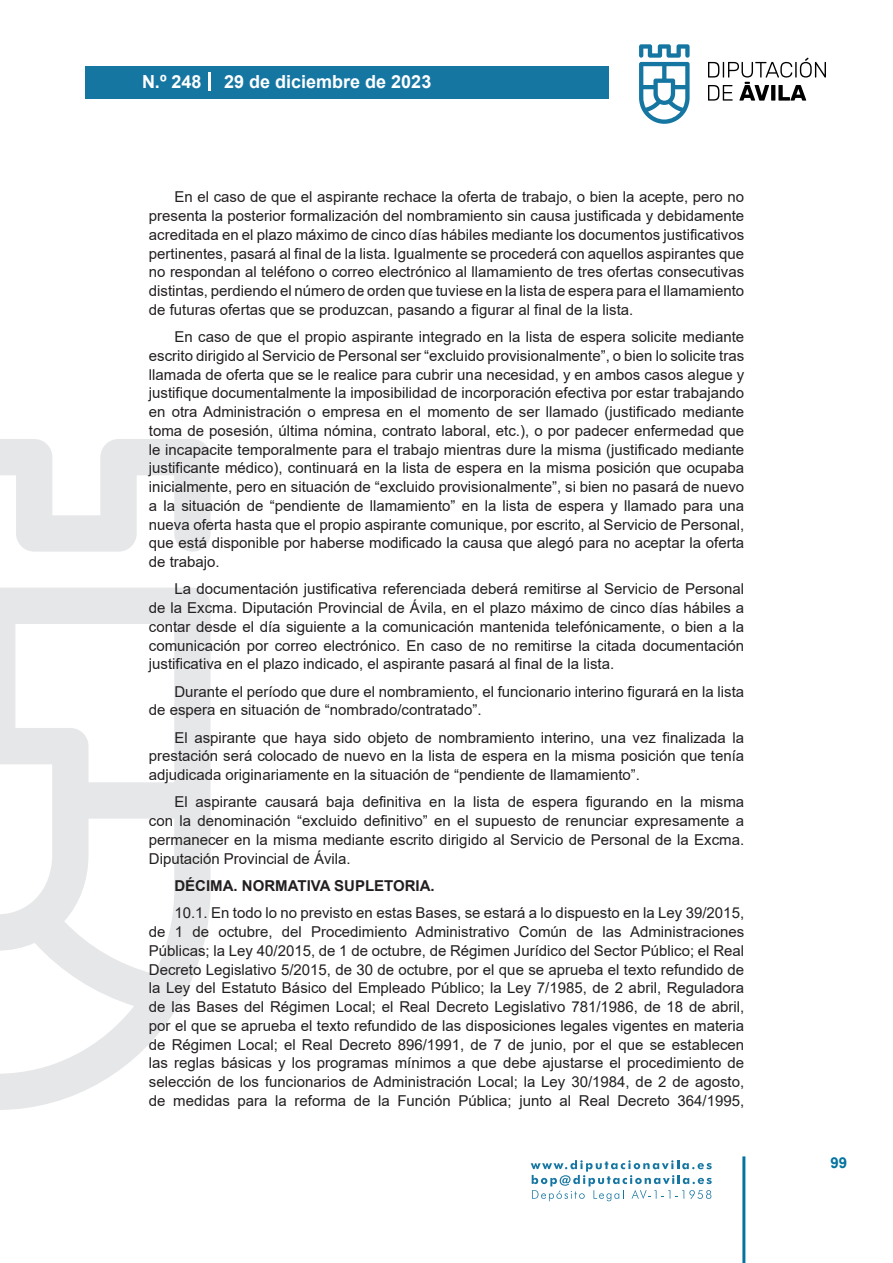
<style>
.page{position:relative;width:893px;height:1263px;background:#fff}
.page>*{position:absolute;margin:0;border:0;box-sizing:border-box;transform-origin:0 0}
.t1{font:700 18px "Arial";color:#fff}
.texto_normal{font:15px/18.8px "Arial";color:#231f20;text-align:justify}
.texto_normal-2{font:700 15px "Arial";color:#231f20}
.t2{font:700 15px "Arial";color:#04739f}
</style>
<div class="page">
<svg style="left:531px;top:1160px;width:181px;height:41px"></svg>
<div style="left:85px;top:66px;width:523px;height:33px;background:#1676a2"></div>
<svg style="left:639px;top:44px;width:51px;height:80px"></svg>
<svg style="left:708px;top:58px;width:118px;height:43px"></svg>
<hr style="left:742px;top:1156px;width:3px;height:107px;background:#04739f">
<svg style="left:208px;top:72px;width:2px;height:18px"></svg>
<svg style="left:0;top:439px;width:211px;height:671px"></svg>
<p class="t1" style="left:142px;top:69px;width:61px">N.º 248</p>
<p class="t1" style="left:224px;top:69px;width:209px">29 de diciembre de 2023</p>
<p class="texto_normal" style="left:149px;top:188px;width:597px;text-indent:26px">En el caso de que el aspirante rechace la oferta de trabajo, o bien la acepte, pero no presenta la posterior formalización del nombramiento sin causa justificada y debidamente acreditada en el plazo máximo de cinco días hábiles mediante los documentos justificativos pertinentes, pasará al final de la lista. Igualmente se procederá con aquellos aspirantes que no respondan al teléfono o correo electrónico al llamamiento de tres ofertas consecutivas distintas, perdiendo el número de orden que tuviese en la lista de espera para el llamamiento de futuras ofertas que se produzcan, pasando a figurar al final de la lista.</p>
<p class="texto_normal" style="left:149px;top:327px;width:597px;text-indent:26px">En caso de que el propio aspirante integrado en la lista de espera solicite mediante escrito dirigido al Servicio de Personal ser “excluido provisionalmente”, o bien lo solicite tras llamada de oferta que se le realice para cubrir una necesidad, y en ambos casos alegue y justifique documentalmente la imposibilidad de incorporación efectiva por estar trabajando en otra Administración o empresa en el momento de ser llamado (justificado mediante toma de posesión, última nómina, contrato laboral, etc.), o por padecer enfermedad que le incapacite temporalmente para el trabajo mientras dure la misma (justificado mediante justificante médico), continuará en la lista de espera en la misma posición que ocupaba inicialmente, pero en situación de “excluido provisionalmente”, si bien no pasará de nuevo a la situación de “pendiente de llamamiento” en la lista de espera y llamado para una nueva oferta hasta que el propio aspirante comunique, por escrito, al Servicio de Personal, que está disponible por haberse modificado la causa que alegó para no aceptar la oferta de trabajo.</p>
<p class="texto_normal" style="left:149px;top:580px;width:597px;text-indent:26px">La documentación justificativa referenciada deberá remitirse al Servicio de Personal de la Excma. Diputación Provincial de Ávila, en el plazo máximo de cinco días hábiles a contar desde el día siguiente a la comunicación mantenida telefónicamente, o bien a la comunicación por correo electrónico. En caso de no remitirse la citada documentación justificativa en el plazo indicado, el aspirante pasará al final de la lista.</p>
<p class="texto_normal" style="left:149px;top:682px;width:597px;text-indent:26px">Durante el período que dure el nombramiento, el funcionario interino figurará en la lista de espera en situación de “nombrado/contratado”.</p>
<p class="texto_normal" style="left:149px;top:728px;width:597px;text-indent:26px">El aspirante que haya sido objeto de nombramiento interino, una vez finalizada la prestación será colocado de nuevo en la lista de espera en la misma posición que tenía adjudicada originariamente en la situación de “pendiente de llamamiento”.</p>
<p class="texto_normal" style="left:149px;top:793px;width:597px;text-indent:26px">El aspirante causará baja definitiva en la lista de espera figurando en la misma con la denominación “excluido definitivo” en el supuesto de renunciar expresamente a permanecer en la misma mediante escrito dirigido al Servicio de Personal de la Excma.<br>Diputación Provincial de Ávila.</p>
<p class="texto_normal-2" style="left:174px;top:875px;width:262px">DÉCIMA. NORMATIVA SUPLETORIA.</p>
<p class="texto_normal" style="left:149px;top:903px;width:597px;text-indent:26px">10.1. En todo lo no previsto en estas Bases, se estará a lo dispuesto en la Ley 39/2015, de 1 de octubre, del Procedimiento Administrativo Común de las Administraciones Públicas; la Ley 40/2015, de 1 de octubre, de Régimen Jurídico del Sector Público; el Real Decreto Legislativo 5/2015, de 30 de octubre, por el que se aprueba el texto refundido de la Ley del Estatuto Básico del Empleado Público; la Ley 7/1985, de 2 abril, Reguladora de las Bases del Régimen Local; el Real Decreto Legislativo 781/1986, de 18 de abril, por el que se aprueba el texto refundido de las disposiciones legales vigentes en materia de Régimen Local; el Real Decreto 896/1991, de 7 de junio, por el que se establecen las reglas básicas y los programas mínimos a que debe ajustarse el procedimiento de selección de los funcionarios de Administración Local; la Ley 30/1984, de 2 de agosto, de medidas para la reforma de la Función Pública; junto al Real Decreto 364/1995,</p>
<p class="t2" style="left:831px;top:1152px;width:18px">99</p>
</div>
